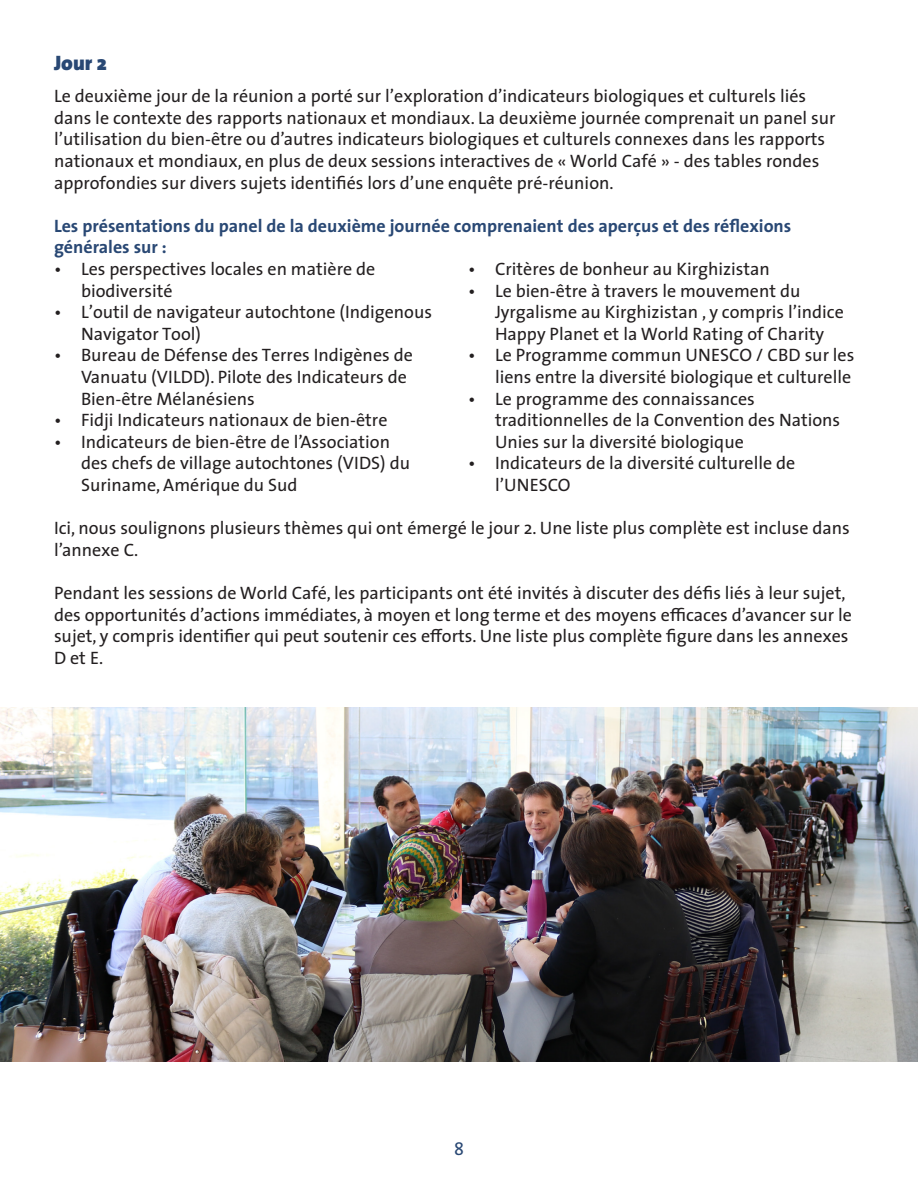
<style>
.page{position:relative;width:918px;height:1188px;background:#fff}
.page>*{position:absolute;margin:0;border:0;box-sizing:border-box;transform-origin:0 0}
.t1{font:900 21px "The Sans";color:#294874}
.Body{font:18px/21.6px "The Sans";color:#231f20}
.Sub-sub-header{font:700 18px/21.6px "The Sans";color:#294874}
.t2{font:18px "The Sans";color:#294874}
</style>
<div class="page">
<img style="left:0;top:707px;width:918px;height:355px">
<p class="t1" style="left:54px;top:45px;width:54px">Jour 2</p>
<p class="Body" style="left:54px;top:85px;width:783px">Le deuxième jour de la réunion a porté sur l’exploration d’indicateurs biologiques et culturels liés dans le contexte des rapports nationaux et mondiaux. La deuxième journée comprenait un panel sur l’utilisation du bien-être ou d’autres indicateurs biologiques et culturels connexes dans les rapports nationaux et mondiaux, en plus de deux sessions interactives de « World Café » - des tables rondes approfondies sur divers sujets identifiés lors d’une enquête pré-réunion.</p>
<p class="Sub-sub-header" style="left:54px;top:214px;width:739px">Les présentations du panel de la deuxième journée comprenaient des aperçus et des réflexions générales sur :</p>
<p class="Body" style="left:81px;top:258px;width:296px;text-indent:-27px">• Les perspectives locales en matière de biodiversité</p>
<p class="Body" style="left:81px;top:301px;width:353px;text-indent:-27px">• L’outil de navigateur autochtone (Indigenous<br>Navigator Tool)</p>
<p class="Body" style="left:81px;top:344px;width:333px;text-indent:-27px">• Bureau de Défense des Terres Indigènes de<br>Vanuatu (VILDD). Pilote des Indicateurs de<br>Bien-être Mélanésiens</p>
<p class="Body" style="left:54px;top:409px;width:335px">• Fidji Indicateurs nationaux de bien-être</p>
<p class="Body" style="left:81px;top:430px;width:331px;text-indent:-27px">• Indicateurs de bien-être de l’Association des chefs de village autochtones (VIDS) du<br>Suriname, Amérique du Sud</p>
<p class="Body" style="left:468px;top:258px;width:304px">• Critères de bonheur au Kirghizistan</p>
<p class="Body" style="left:495px;top:279px;width:350px;text-indent:-27px">• Le bien-être à travers le mouvement du<br>Jyrgalisme au Kirghizistan , y compris l’indice<br>Happy Planet et la World Rating of Charity</p>
<p class="Body" style="left:468px;top:344px;width:388px;text-align:right">• Le Programme commun UNESCO / CBD sur les liens entre la diversité biologique et culturelle</p>
<p class="Body" style="left:495px;top:387px;width:347px;text-indent:-27px">• Le programme des connaissances traditionnelles de la Convention des Nations<br>Unies sur la diversité biologique</p>
<p class="Body" style="left:495px;top:452px;width:302px;text-indent:-27px">• Indicateurs de la diversité culturelle de l’UNESCO</p>
<p class="Body" style="left:54px;top:517px;width:797px">Ici, nous soulignons plusieurs thèmes qui ont émergé le jour 2. Une liste plus complète est incluse dans l’annexe C.</p>
<p class="Body" style="left:54px;top:582px;width:800px">Pendant les sessions de World Café, les participants ont été invités à discuter des défis liés à leur sujet, des opportunités d’actions immédiates, à moyen et long terme et des moyens efficaces d’avancer sur le sujet, y compris identifier qui peut soutenir ces efforts. Une liste plus complète figure dans les annexes D et E.</p>
<p class="t2" style="left:454px;top:1134px;width:11px">8</p>
</div>
